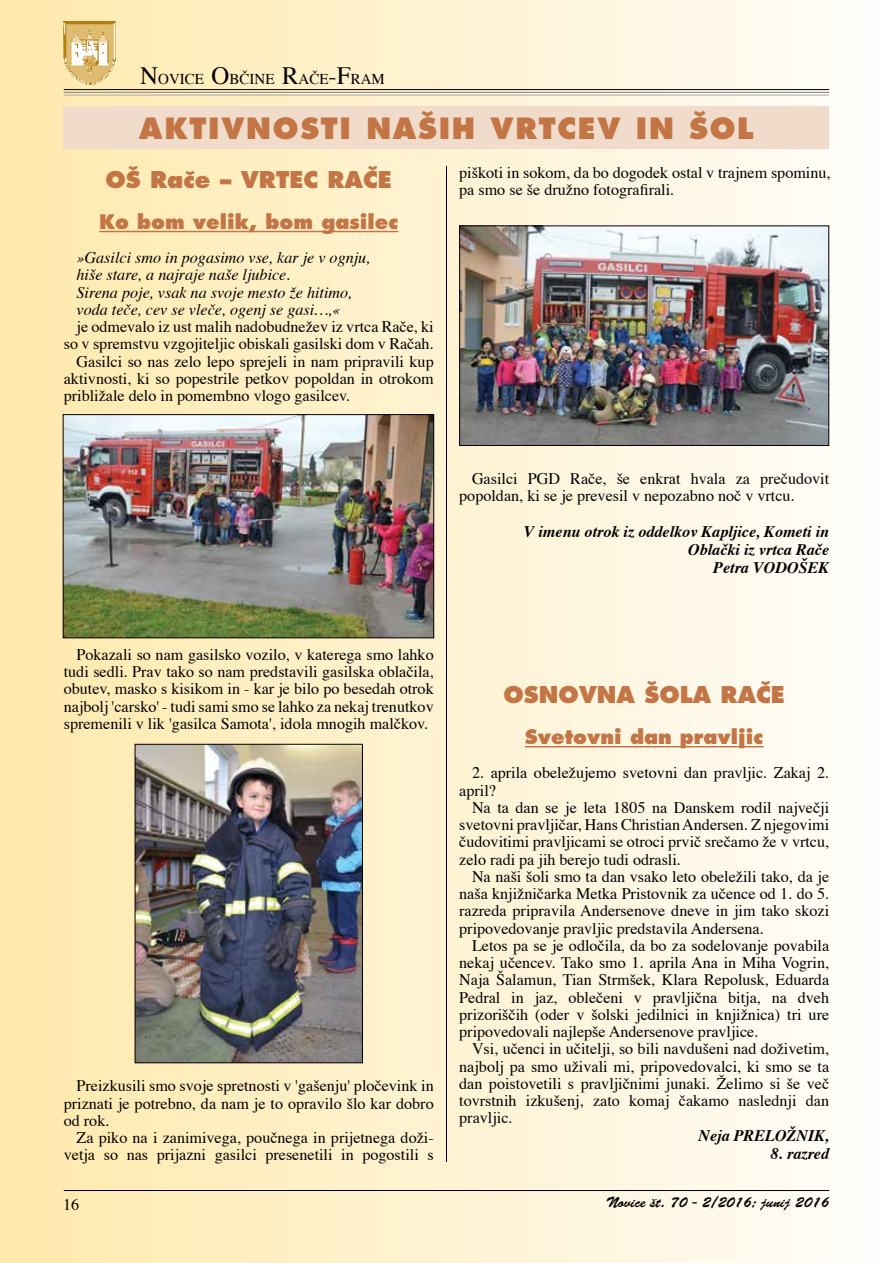
<style>
.page{position:relative;width:893px;height:1263px;background:#fff}
.page>*{position:absolute;margin:0;border:0;box-sizing:border-box;transform-origin:0 0}
.t1{font:800 28.5px "MM Futura";letter-spacing:.06em;color:#c37545}
.t2{font:800 22.5px "MM Futura";color:#c37545}
.t3{font:800 19.5px "MM Futura";color:#c37545}
.t4{font:16.2px/17.2px "Times CE";color:#000;text-align:justify}
.t5{font:italic 16.2px/17.2px "Times CE";color:#000}
.t6{font:italic 700 16.2px/18px "Times CE";color:#000;text-align:right}
.t7{font:15px "Brush Script Std";color:#000}
.t8{font:15px "Times CE";color:#000}
.s1{font-size:24.9px}
</style>
<div class="page">
<div style="left:0;top:0;width:893px;height:1263px;background:linear-gradient(to right,#fee8ab,#fffdfb)"></div>
<hr style="left:64px;top:89px;width:765px;height:1px;background:#000">
<hr style="left:64px;top:92px;width:765px;height:1px;background:#808285">
<hr style="left:64px;top:95px;width:765px;height:1px;background:#a7a9ac">
<img style="left:64px;top:21px;width:52px;height:63px">
<hr style="left:64px;top:1190px;width:765px;height:1px;background:#000">
<div style="left:64px;top:106px;width:765px;height:43px;background:#f1dbca"></div>
<hr style="left:99px;top:231px;width:299px;height:1px;background:#c37545">
<hr style="left:525px;top:746px;width:238px;height:1px;background:#c37545">
<img style="left:65px;top:416px;width:367px;height:220px">
<div style="left:63px;top:414px;width:371px;height:224px;border:1px solid #000"></div>
<img style="left:137px;top:746px;width:224px;height:315px">
<div style="left:135px;top:744px;width:228px;height:319px;border:1px solid #000"></div>
<img style="left:461px;top:227px;width:366px;height:217px">
<div style="left:459px;top:225px;width:370px;height:221px;border:1px solid #000"></div>
<hr style="left:446px;top:166px;width:1px;height:996px;background:#000">
<p class="t8" style="left:140px;top:70px;width:246px"><span class="s1">N</span>OVICE <span class="s1">O</span>BČINE <span class="s1">R</span>AČE<span class="s1">-F</span>RAM</p>
<h1 class="t1" style="left:139px;top:111px;width:616px">AKTIVNOSTI NAŠIH VRTCEV IN [OL</h1>
<h2 class="t2" style="left:106px;top:166px;width:288px">OŠ Ra~e – VRTEC RA^E</h2>
<p class="t3" style="left:99px;top:209px;width:301px">Ko bom velik, bom gasilec</p>
<p class="t5" style="left:77px;top:250px;width:295px">»Gasilci smo in pogasimo vse, kar je v ognju, hiše stare, a najraje naše ljubice.<br>Sirena poje, vsak na svoje mesto že hitimo, voda teče, cev se vleče, ogenj se gasi…,«</p>
<p class="t4" style="left:77px;top:319px;width:359px">je odmevalo iz ust malih nadobudnežev iz vrtca Rače, ki</p>
<p class="t4" style="left:64px;top:336px;width:371px">so v spremstvu vzgojiteljic obiskali gasilski dom v Račah.</p>
<p class="t4" style="left:77px;top:353px;width:359px">Gasilci so nas zelo lepo sprejeli in nam pripravili kup</p>
<p class="t4" style="left:64px;top:371px;width:371px">aktivnosti, ki so popestrile petkov popoldan in otrokom</p>
<p class="t4" style="left:64px;top:388px;width:288px">približale delo in pomembno vlogo gasilcev.</p>
<p class="t4" style="left:459px;top:165px;width:373px">piškoti in sokom, da bo dogodek ostal v trajnem spominu, pa smo se še družno fotografirali.</p>
<p class="t4" style="left:459px;top:471px;width:371px;text-indent:13px">Gasilci PGD Rače, še enkrat hvala za prečudovit popoldan, ki se je prevesil v nepozabno noč v vrtcu.</p>
<p class="t6" style="left:524px;top:523px;width:307px">V imenu otrok iz oddelkov Kapljice, Kometi in<br>Oblački iz vrtca Rače<br>Petra VODOŠEK</p>
<p class="t4" style="left:64px;top:647px;width:371px;text-indent:13px">Pokazali so nam gasilsko vozilo, v katerega smo lahko tudi sedli. Prav tako so nam predstavili gasilska oblačila, obutev, masko s kisikom in - kar je bilo po besedah otrok najbolj 'carsko' - tudi sami smo se lahko za nekaj trenutkov spremenili v lik 'gasilca Samota', idola mnogih malčkov.</p>
<p class="t4" style="left:64px;top:1078px;width:371px;text-indent:13px">Preizkusili smo svoje spretnosti v 'gašenju' pločevink in priznati je potrebno, da nam je to opravilo šlo kar dobro od rok.</p>
<p class="t4" style="left:64px;top:1130px;width:371px;text-align:right">Za piko na i zanimivega, poučnega in prijetnega doži&shy;vetja so nas prijazni gasilci presenetili in pogostili s</p>
<h2 class="t2" style="left:503px;top:681px;width:283px">OSNOVNA ŠOLA RA^E</h2>
<p class="t3" style="left:525px;top:724px;width:240px">Svetovni dan pravljic</p>
<p class="t4" style="left:459px;top:765px;width:371px;text-indent:13px">2. aprila obeležujemo svetovni dan pravljic. Zakaj 2. april?</p>
<p class="t4" style="left:459px;top:800px;width:371px;text-indent:13px">Na ta dan se je leta 1805 na Danskem rodil največji svetovni pravljičar, Hans Christian Andersen. Z njegovimi čudovitimi pravljicami se otroci prvič srečamo že v vrtcu, zelo radi pa jih berejo tudi odrasli.</p>
<p class="t4" style="left:459px;top:869px;width:371px;text-indent:13px">Na naši šoli smo ta dan vsako leto obeležili tako, da je naša knjižničarka Metka Pristovnik za učence od 1. do 5. razreda pripravila Andersenove dneve in jim tako skozi pripovedovanje pravljic predstavila Andersena.</p>
<p class="t4" style="left:459px;top:938px;width:371px;text-indent:13px">Letos pa se je odločila, da bo za sodelovanje povabila nekaj učencev. Tako smo 1. aprila Ana in Miha Vogrin, Naja Šalamun, Tian Strmšek, Klara Repolusk, Eduarda Pedral in jaz, oblečeni v pravljična bitja, na dveh prizoriščih (oder v šolski jedilnici in knjižnica) tri ure pripovedovali najlepše Andersenove pravljice.</p>
<p class="t4" style="left:459px;top:1041px;width:371px;text-indent:13px">Vsi, učenci in učitelji, so bili navdušeni nad doživetim, najbolj pa smo uživali mi, pripovedovalci, ki smo se ta dan poistovetili s pravljičnimi junaki. Želimo si še več tovrstnih izkušenj, zato komaj čakamo naslednji dan pravljic.</p>
<p class="t6" style="left:698px;top:1128px;width:132px">Neja PRELOŽNIK,</p>
<p class="t6" style="left:771px;top:1146px;width:60px">8. razred</p>
<p class="t4" style="left:63px;top:1197px;width:18px">16</p>
<p class="t7" style="left:606px;top:1194px;width:225px">Novice št. 70 - 2/2016; junij 2016</p>
</div>
